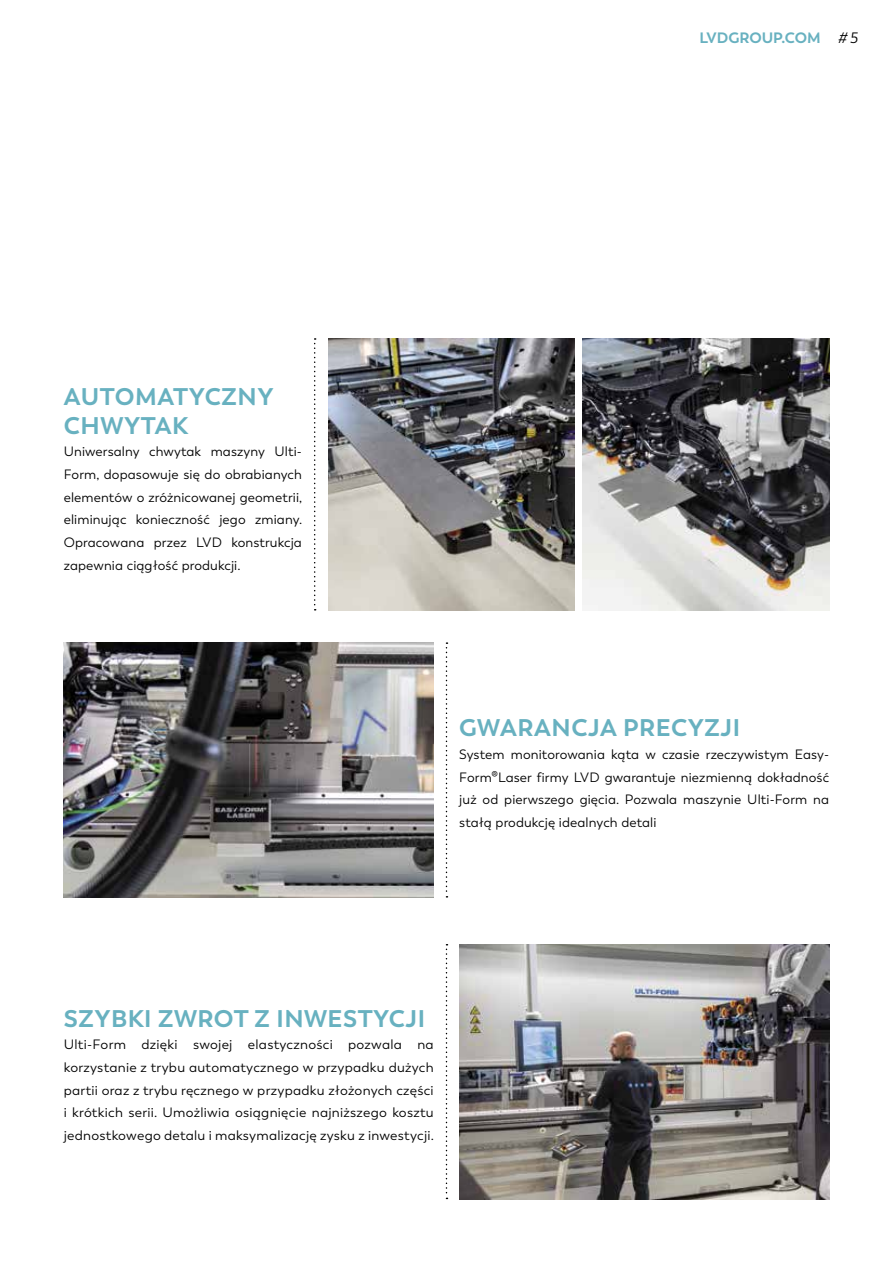
<style>
.page{position:relative;width:893px;height:1263px;background:#fff}
.page>*{position:absolute;margin:0;border:0;box-sizing:border-box;transform-origin:0 0}
.t1{font:700 24px/28.8px "Trenda";letter-spacing:.02em;color:#68b1c0}
.t2{font:700 15px "Trenda";color:#68b1c0}
.t3{font:13.5px/22.6px "Trenda";letter-spacing:.01em;color:#000;text-align:justify}
.s1{font-weight:400;font-style:italic;color:#000}
</style>
<div class="page">
<img style="left:328px;top:338px;width:247px;height:272px">
<svg style="left:314px;top:338px;width:2px;height:272px"></svg>
<img style="left:64px;top:642px;width:370px;height:255px">
<svg style="left:446px;top:642px;width:1px;height:255px"></svg>
<img style="left:460px;top:944px;width:369px;height:255px">
<svg style="left:446px;top:944px;width:1px;height:255px"></svg>
<img style="left:583px;top:338px;width:246px;height:272px">
<p class="t2" style="left:699px;top:28px;width:160px">LVDGROUP.COM <span class="s1"># 5</span></p>
<h1 class="t1" style="left:64px;top:382px;width:211px">AUTOMATYCZNY<br>CHWYTAK</h1>
<p class="t3" style="left:64px;top:440px;width:240px">Uniwersalny chwytak maszyny Ulti-Form, dopasowuje się do obrabianych elementów o zróżnicowanej geometrii, eliminując konieczność jego zmiany.<br>Opracowana przez LVD konstrukcja zapewnia ciągłość produkcji.</p>
<h1 class="t1" style="left:459px;top:714px;width:283px">GWARANCJA PRECYZJI</h1>
<p class="t3" style="left:459px;top:743px;width:371px">System monitorowania kąta w czasie rzeczywistym Easy-Form®Laser firmy LVD gwarantuje niezmienną dokładność już od pierwszego gięcia. Pozwala maszynie Ulti-Form na stałą produkcję idealnych detali</p>
<h1 class="t1" style="left:64px;top:1004px;width:363px">SZYBKI ZWROT Z INWESTYCJI</h1>
<p class="t3" style="left:64px;top:1033px;width:372px">Ulti-Form dzięki swojej elastyczności pozwala na korzystanie z trybu automatycznego w przypadku dużych partii oraz z trybu ręcznego w przypadku złożonych części i krótkich serii. Umożliwia osiągnięcie najniższego kosztu jednostkowego detalu i maksymalizację zysku z inwestycji.</p>
</div>
